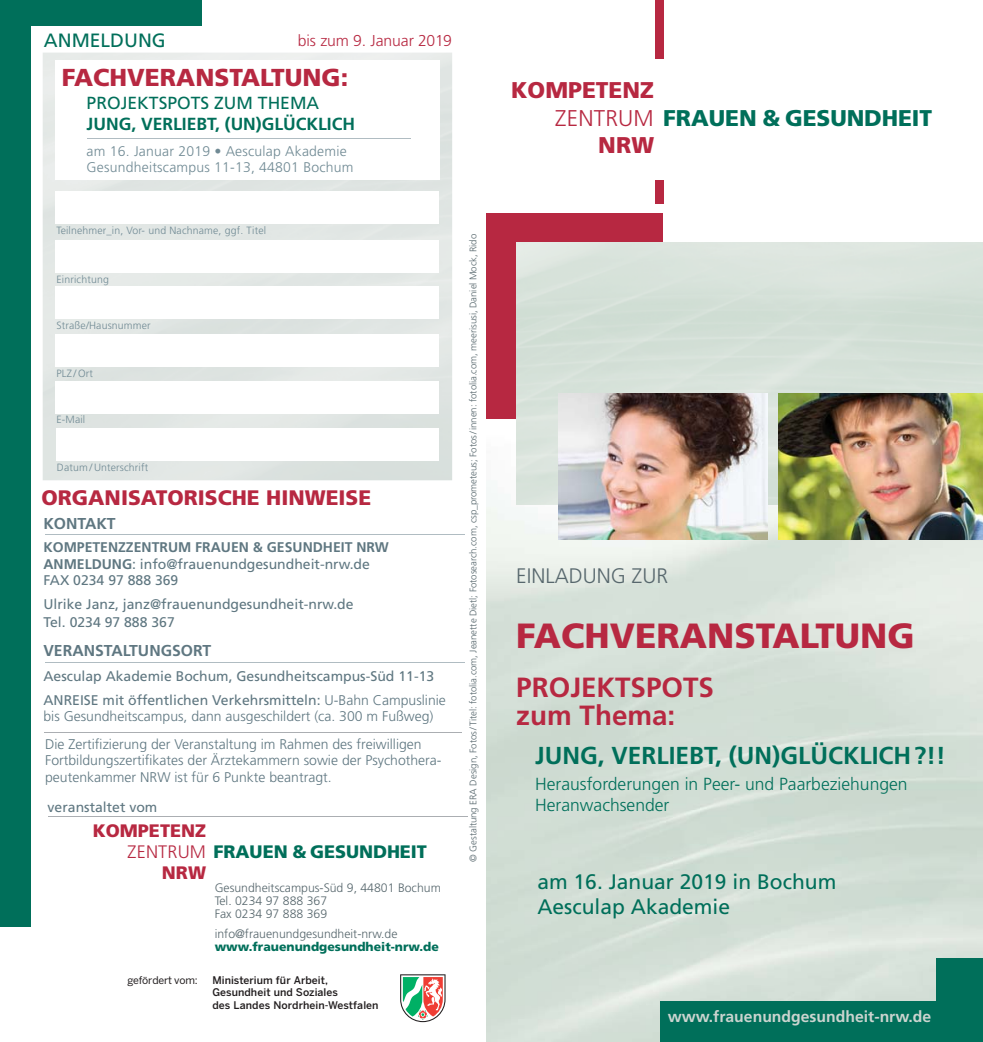
<style>
.page{position:relative;width:983px;height:1042px;background:#fff}
.page>*{position:absolute;margin:0;border:0;box-sizing:border-box;transform-origin:0 0}
.t1{font:900 35px "Frutiger";color:#b72841}
.t2{font:700 27.82px/28.7px "Frutiger";color:#b72841}
.t3{font:700 24.5px "Frutiger";color:#006f5a}
.t4{font:900 24.5px "Frutiger";color:#b72841}
.t5{font:900 22.75px "Frutiger";letter-spacing:-.005em;color:#006f5a}
.t6{font:900 22.75px "Frutiger";color:#b72841}
.t7{font:21px/25.2px "Frutiger";color:#006f5a}
.t8{font:900 21px "Frutiger";color:#b72841}
.t9{font:300 21px "Frutiger";color:#57676d}
.t10{font:19.25px "Frutiger";color:#006f5a}
.t11{font:900 18.03px "Frutiger";letter-spacing:-.005em;color:#006f5a}
.t12{font:900 18.03px "Frutiger";color:#b72841}
.t13{font:300 17.5px/21px "Frutiger";color:#006f5a}
.t14{font:700 17.5px "Frutiger";color:#006f5a}
.t15{font:17.5px "Frutiger";color:#006f5a}
.t16{font:700 15.75px "Frutiger";color:#cbd4cf}
.t17{font:700 15.75px "Frutiger";color:#5f7781}
.t18{font:300 15.75px "Frutiger";letter-spacing:-.005em;color:#b72841}
.t19{font:14px/16.6px "Frutiger";color:#5f7781}
.t20{font:300 14px/16.6px "Frutiger";color:#5f7781}
.t21{font:300 14px/15.8px "Frutiger";letter-spacing:.015em;color:#708a94}
.t22{font:300 12.25px/13.1px "Frutiger";color:#57676d}
.t23{font:900 12.25px "Frutiger";color:#006f5a}
.t24{font:300 10.5px "Frutiger";letter-spacing:.015em;color:#708a94}
.t25{font:500 10.5px/12.6px "Benton Sans";letter-spacing:.005em;color:#231f20}
.t26{font:10.5px "Benton Sans";letter-spacing:-.015em;color:#231f20}
.t27{font:300 9.62px "Frutiger";letter-spacing:-.005em;color:#57676d}
.s1{font-weight:700}
.s2{font-weight:300}
.s3{font-weight:300;color:#b72841}
</style>
<div class="page">
<img style="left:486px;top:418px;width:496px;height:624px">
<div style="left:655px;top:180px;width:8px;height:23px;background:#b72841"></div>
<div style="left:486px;top:213px;width:177px;height:30px;background:#b72841"></div>
<div style="left:486px;top:220px;width:30px;height:198px;background:#b72841"></div>
<div style="left:516px;top:243px;width:466px;height:261px;background:#d6e2d9"></div>
<div style="left:0;top:0;width:202px;height:26px;background:#006f5a"></div>
<div style="left:655px;top:0;width:8px;height:58px;background:#b72841"></div>
<div style="left:0;top:22px;width:31px;height:905px;background:#006f5a"></div>
<div style="left:936px;top:958px;width:46px;height:84px;background:#006f5a"></div>
<div style="left:660px;top:1002px;width:322px;height:40px;background:#006f5a"></div>
<hr style="left:45px;top:534px;width:419px;height:1px;background:#b0bcc2">
<hr style="left:45px;top:662px;width:419px;height:1px;background:#b0bcc2">
<hr style="left:48px;top:816px;width:419px;height:1px;background:#abaeb2">
<hr style="left:45px;top:732px;width:416px;height:1px;background:#abaeb2">
<img style="left:778px;top:394px;width:204px;height:146px">
<hr style="left:87px;top:138px;width:323px;height:1px;background:#b0bcc2">
<svg style="left:400px;top:974px;width:46px;height:49px"></svg>
<img style="left:558px;top:394px;width:209px;height:146px">
<h3 class="t10" style="left:44px;top:33px;width:123px">ANMELDUNG</h3>
<p class="t18" style="left:298px;top:34px;width:156px">bis zum 9. Januar 2019</p>
<h3 class="t4" style="left:62px;top:68px;width:288px">FACHVERANSTALTUNG:</h3>
<p class="t15" style="left:87px;top:96px;width:234px">PROJEKTSPOTS ZUM THEMA</p>
<p class="t14" style="left:87px;top:117px;width:270px">JUNG, VERLIEBT, (UN)GLÜCKLICH</p>
<p class="t21" style="left:87px;top:145px;width:268px">am 16. Januar 2019 • Aesculap Akademie<br>Gesundheitscampus 11-13, 44801 Bochum</p>
<p class="t24" style="left:56px;top:226px;width:211px">Teilnehmer_in, Vor- und Nachname, ggf. Titel</p>
<p class="t24" style="left:56px;top:275px;width:54px">Einrichtung</p>
<p class="t24" style="left:56px;top:321px;width:96px">Straße/Hausnummer</p>
<p class="t24" style="left:56px;top:369px;width:38px">PLZ / Ort</p>
<p class="t24" style="left:56px;top:415px;width:30px">E-Mail</p>
<p class="t24" style="left:57px;top:463px;width:93px">Datum / Unterschrift</p>
<h3 class="t8" style="left:42px;top:489px;width:331px">ORGANISATORISCHE HINWEISE</h3>
<p class="t17" style="left:43px;top:517px;width:74px">KONTAKT</p>
<p class="t19" style="left:43px;top:540px;width:347px"><span class="s1">KOMPETENZZENTRUM FRAUEN &amp; GESUNDHEIT NRW<br>ANMELDUNG</span>: info@frauenundgesundheit-nrw.de<br>FAX 0234 97 888 369</p>
<p class="t19" style="left:43px;top:596px;width:311px;line-height:17.5px">Ulrike Janz, janz@frauenundgesundheit-nrw.de<br>Tel. 0234 97 888 367</p>
<p class="t17" style="left:43px;top:644px;width:169px">VERANSTALTUNGSORT</p>
<p class="t19" style="left:43px;top:665px;width:404px;line-height:24.5px">Aesculap Akademie Bochum, Gesundheitscampus-Süd 11-13<br>ANREISE mit öffentlichen Verkehrsmitteln: <span class="s2">U-Bahn Campuslinie</span></p>
<p class="t20" style="left:43px;top:709px;width:391px">bis Gesundheitscampus, dann ausgeschildert (ca. 300 m Fußweg)</p>
<p class="t20" style="left:45px;top:736px;width:398px">Die Zertifizierung der Veranstaltung im Rahmen des freiwilligen<br>Fortbildungszertifikates der Ärztekammern sowie der Psychothera&shy;peutenkammer NRW ist für 6 Punkte beantragt.</p>
<p class="t19" style="left:48px;top:800px;width:111px">veranstaltet vom</p>
<p class="t12" style="left:93px;top:823px;width:115px">KOMPETENZ</p>
<p class="t11" style="left:128px;top:844px;width:301px"><span class="s3">ZENTRUM</span> FRAUEN &amp; GESUNDHEIT</p>
<p class="t12" style="left:162px;top:865px;width:46px">NRW</p>
<p class="t26" style="left:127px;top:975px;width:72px">gefördert vom:</p>
<p class="t22" style="left:215px;top:882px;width:228px">Gesundheitscampus-Süd 9, 44801 Bochum<br>Tel. 0234 97 888 367<br>Fax 0234 97 888 369</p>
<p class="t22" style="left:215px;top:928px;width:184px">info@frauenundgesundheit-nrw.de</p>
<p class="t23" style="left:215px;top:942px;width:225px">www.frauenundgesundheit-nrw.de</p>
<p class="t25" style="left:212px;top:974px;width:168px">Ministerium für Arbeit,<br>Gesundheit und Soziales<br>des Landes Nordrhein-Westfalen</p>
<p class="t27" style="left:469px;top:862px;width:629px;rotate:-90deg">© Gestaltung ERA Design, Fotos / Titel: fotolia.com, Jeanette Dietl; Fotosearch.com, csp_prometeus; Fotos / innen: fotolia.com, meerisusi, Daniel Mock, Rido</p>
<h3 class="t6" style="left:511px;top:81px;width:144px">KOMPETENZ</h3>
<h3 class="t5" style="left:555px;top:109px;width:378px"><span class="s3">ZENTRUM</span> FRAUEN &amp; GESUNDHEIT</h3>
<h3 class="t6" style="left:598px;top:136px;width:57px">NRW</h3>
<h3 class="t9" style="left:516px;top:567px;width:153px">EINLADUNG ZUR</h3>
<h1 class="t1" style="left:516px;top:622px;width:400px">FACHVERANSTALTUNG</h1>
<h2 class="t2" style="left:516px;top:675px;width:199px">PROJEKTSPOTS zum Thema:</h2>
<h3 class="t3" style="left:535px;top:745px;width:412px">JUNG, VERLIEBT, (UN)GLÜCKLICH ?!!</h3>
<p class="t13" style="left:535px;top:774px;width:374px">Herausforderungen in Peer- und Paarbeziehungen<br>Heranwachsender</p>
<h3 class="t7" style="left:537px;top:870px;width:300px">am 16. Januar 2019 in Bochum<br>Aesculap Akademie</h3>
<p class="t16" style="left:667px;top:1010px;width:265px">www.frauenundgesundheit-nrw.de</p>
</div>
